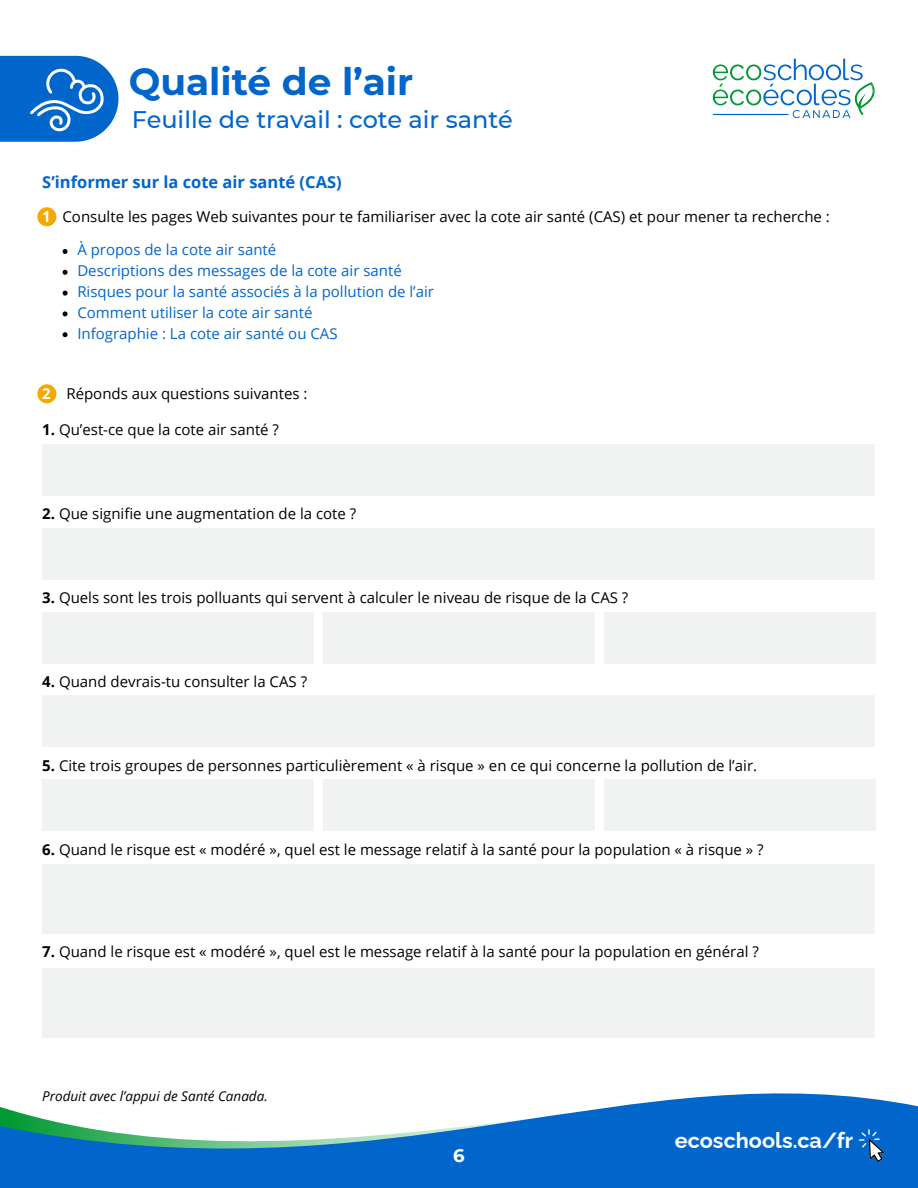
<style>
.page{position:relative;width:918px;height:1188px;background:#fff}
.page>*{position:absolute;margin:0;border:0;box-sizing:border-box;transform-origin:0 0}
.t1{font:700 37.5px "Montserrat";color:#06c}
.t2{font:500 24px "Montserrat";color:#06c}
.t3{font:700 21.9px "Raleway";color:#fff}
.t4{font:700 18px "Montserrat";color:#fff}
.t5{font:700 16.5px "Open Sans";color:#06c}
.t6{font:15px "Open Sans";color:#000}
.t7{font:15px/21px "Open Sans";color:#06c}
.t8{font:italic 13.5px "Open Sans";color:#000}
.s1{font-weight:700;color:#fff}
.s2{font-weight:700}
</style>
<div class="page">
<div style="left:42px;top:528px;width:833px;height:51px;background:#f1f2f2"></div>
<div style="left:42px;top:612px;width:271px;height:51px;background:#f1f2f2"></div>
<div style="left:42px;top:696px;width:833px;height:51px;background:#f1f2f2"></div>
<div style="left:42px;top:865px;width:833px;height:69px;background:#f1f2f2"></div>
<div style="left:42px;top:445px;width:833px;height:51px;background:#f1f2f2"></div>
<div style="left:42px;top:968px;width:833px;height:70px;background:#f1f2f2"></div>
<div style="left:323px;top:612px;width:271px;height:51px;background:#f1f2f2"></div>
<div style="left:604px;top:612px;width:271px;height:51px;background:#f1f2f2"></div>
<div style="left:42px;top:780px;width:271px;height:51px;background:#f1f2f2"></div>
<div style="left:323px;top:780px;width:271px;height:51px;background:#f1f2f2"></div>
<div style="left:604px;top:780px;width:271px;height:51px;background:#f1f2f2"></div>
<svg style="left:713px;top:59px;width:162px;height:59px"></svg>
<hr style="left:713px;top:114px;width:76px;height:1px;background:#06c">
<svg style="left:0;top:56px;width:119px;height:348px"></svg>
<svg style="left:0;top:1093px;width:918px;height:95px;fill:#06c"></svg>
<svg style="left:859px;top:1129px;width:26px;height:33px"></svg>
<h1 class="t1" style="left:129px;top:55px;width:286px">Qualité de l’air</h1>
<h2 class="t2" style="left:132px;top:102px;width:382px">Feuille de travail : cote air santé</h2>
<p class="t5" style="left:42px;top:171px;width:301px">S’informer sur la cote air santé (CAS)</p>
<p class="t6" style="left:42px;top:206px;width:789px"><span class="s1">1</span> Consulte les pages Web suivantes pour te familiariser avec la cote air santé (CAS) et pour mener ta recherche :</p>
<p class="t7" style="left:77px;top:238px;width:358px">À propos de la cote air santé<br>Descriptions des messages de la cote air santé Risques pour la santé associés à la pollution de l’air Comment utiliser la cote air santé<br>Infographie : La cote air santé ou CAS</p>
<p class="t6" style="left:42px;top:383px;width:267px"><span class="s1">2</span> Réponds aux questions suivantes :</p>
<p class="t6" style="left:42px;top:419px;width:238px"><span class="s2">1.</span> Qu’est-ce que la cote air santé ?</p>
<p class="t6" style="left:42px;top:503px;width:316px"><span class="s2">2.</span> Que signifie une augmentation de la cote ?</p>
<p class="t6" style="left:42px;top:587px;width:588px"><span class="s2">3.</span> Quels sont les trois polluants qui servent à calculer le niveau de risque de la CAS ?</p>
<p class="t6" style="left:42px;top:671px;width:266px"><span class="s2">4.</span> Quand devrais-tu consulter la CAS ?</p>
<p class="t6" style="left:42px;top:755px;width:716px"><span class="s2">5.</span> Cite trois groupes de personnes particulièrement « à risque » en ce qui concerne la pollution de l’air.</p>
<p class="t6" style="left:42px;top:839px;width:723px"><span class="s2">6.</span> Quand le risque est « modéré », quel est le message relatif à la santé pour la population « à risque » ?</p>
<p class="t6" style="left:42px;top:941px;width:718px"><span class="s2">7.</span> Quand le risque est « modéré », quel est le message relatif à la santé pour la population en général ?</p>
<p class="t8" style="left:42px;top:1087px;width:227px">Produit avec l’appui de Santé Canada.</p>
<p class="t4" style="left:453px;top:1142px;width:13px">6</p>
<h3 class="t3" style="left:675px;top:1123px;width:180px">ecoschools.ca/fr</h3>
</div>
